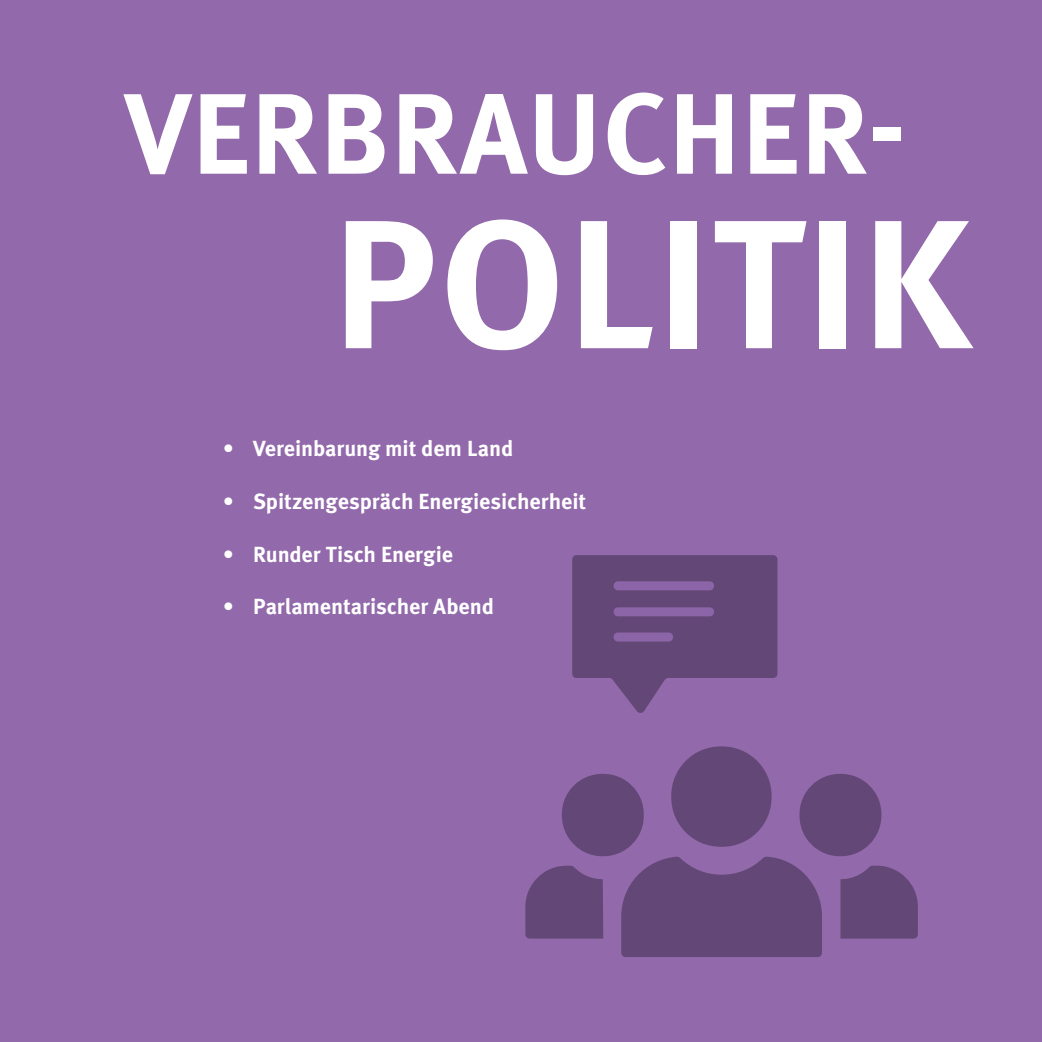
<style>
.page{position:relative;width:1042px;height:1042px;background:#9269aa}
.page>*{position:absolute;margin:0;border:0;box-sizing:border-box;transform-origin:0 0}
._01_head_01{font:700 182.7px "Meta Pro";letter-spacing:.01em;color:#fff}
._01_head_01-2{font:700 114.27px "Meta Pro";letter-spacing:.01em;color:#fff}
.t1{font:700 21.88px "Meta Pro";letter-spacing:-.005em;color:#fff}
</style>
<div class="page">
<div style="left:671px;top:746px;width:100px;height:101px;background:#634776;border-radius:49px"></div>
<svg style="left:621px;top:856px;width:201px;height:101px;background:#694b7d"></svg>
<div style="left:799px;top:774px;width:82px;height:82px;background:#634776;border-radius:41px"></div>
<svg style="left:840px;top:865px;width:78px;height:73px;background:#694b7c"></svg>
<div style="left:562px;top:774px;width:82px;height:82px;background:#634776;border-radius:41px"></div>
<svg style="left:525px;top:865px;width:78px;height:73px;background:#694b7c"></svg>
<svg style="left:572px;top:555px;width:205px;height:158px"></svg>
<div style="left:613px;top:632px;width:60px;height:9px;background:#8c65a8;border-radius:5px"></div>
<div style="left:613px;top:581px;width:101px;height:9px;background:#8c65a8;border-radius:5px"></div>
<div style="left:613px;top:607px;width:101px;height:9px;background:#8c65a8;border-radius:5px"></div>
<p class="_01_head_01-2" style="left:125px;top:45px;width:782px">VERBRAUCHER-</p>
<p class="_01_head_01" style="left:332px;top:142px;width:640px">POLITIK</p>
<p class="t1" style="left:223px;top:432px;width:291px">• Vereinbarung mit dem Land</p>
<p class="t1" style="left:223px;top:484px;width:364px">• Spitzengespräch Energiesicherheit</p>
<p class="t1" style="left:223px;top:537px;width:231px">• Runder Tisch Energie</p>
<p class="t1" style="left:223px;top:589px;width:272px">• Parlamentarischer Abend</p>
</div>
